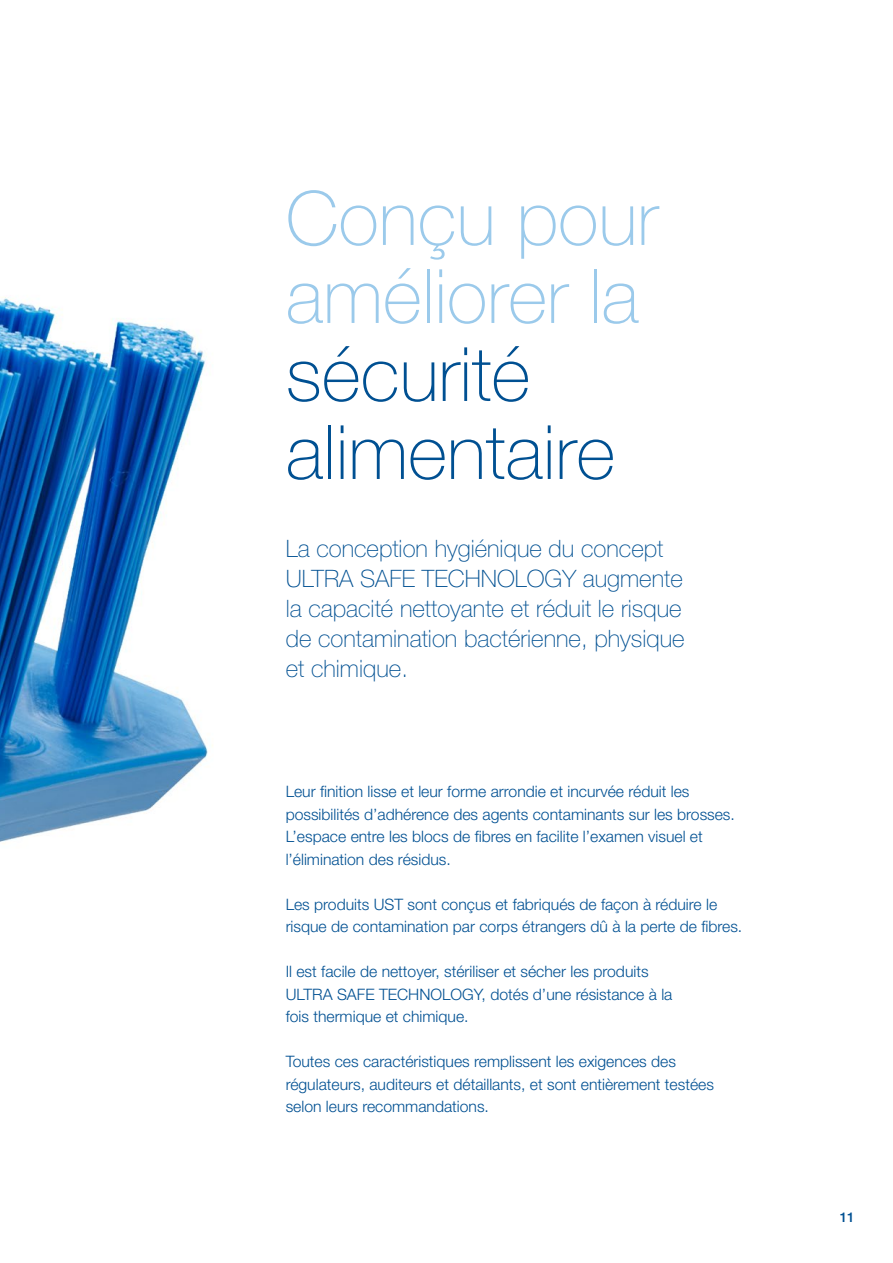
<style>
.page{position:relative;width:893px;height:1263px;background:#fff}
.page>*{position:absolute;margin:0;border:0;box-sizing:border-box;transform-origin:0 0}
.t1{font:100 75px/78px "Helvetica Neue LT Std";color:#9bcaeb}
.t2{font:100 75px "Helvetica Neue LT Std";color:#005092}
.Vikan_Manchet{font:100 24px "Helvetica Neue LT Std";color:#005092}
.Vikan_Brødtekst{font:300 15.75px/22.5px "Helvetica Neue LT Std";color:#005092}
.t3{font:500 13.5px "Helvetica Neue LT Std";color:#005092}
.s1{color:#005092}
</style>
<div class="page">
<img style="left:0;top:297px;width:213px;height:547px">
<p class="t1" style="left:286px;top:179px;width:374px">Conçu pour améliorer la <span class="s1">sécurité</span></p>
<p class="t2" style="left:286px;top:409px;width:331px">alimentaire</p>
<p class="Vikan_Manchet" style="left:286px;top:535px;width:379px">La conception hygiénique du concept</p>
<p class="Vikan_Manchet" style="left:286px;top:565px;width:399px">ULTRA SAFE TECHNOLOGY augmente</p>
<p class="Vikan_Manchet" style="left:286px;top:595px;width:397px">la capacité nettoyante et réduit le risque</p>
<p class="Vikan_Manchet" style="left:286px;top:625px;width:400px">de contamination bactérienne, physique</p>
<p class="Vikan_Manchet" style="left:286px;top:655px;width:124px">et chimique.</p>
<p class="Vikan_Brødtekst" style="left:286px;top:780px;width:451px">Leur finition lisse et leur forme arrondie et incurvée réduit les possibilités d’adhérence des agents contaminants sur les brosses.</p>
<p class="Vikan_Brødtekst" style="left:286px;top:825px;width:419px">L’espace entre les blocs de fibres en facilite l’examen visuel et l’élimination des résidus.</p>
<p class="Vikan_Brødtekst" style="left:286px;top:892px;width:458px">Les produits UST sont conçus et fabriqués de façon à réduire le risque de contamination par corps étrangers dû à la perte de fibres.</p>
<p class="Vikan_Brødtekst" style="left:286px;top:960px;width:364px">Il est facile de nettoyer, stériliser et sécher les produits</p>
<p class="Vikan_Brødtekst" style="left:286px;top:982px;width:388px">ULTRA SAFE TECHNOLOGY, dotés d’une résistance à la</p>
<p class="Vikan_Brødtekst" style="left:286px;top:1005px;width:184px">fois thermique et chimique.</p>
<p class="Vikan_Brødtekst" style="left:286px;top:1050px;width:430px">Toutes ces caractéristiques remplissent les exigences des régulateurs, auditeurs et détaillants, et sont entièrement testées selon leurs recommandations.</p>
<p class="t3" style="left:840px;top:1209px;width:17px">11</p>
</div>
